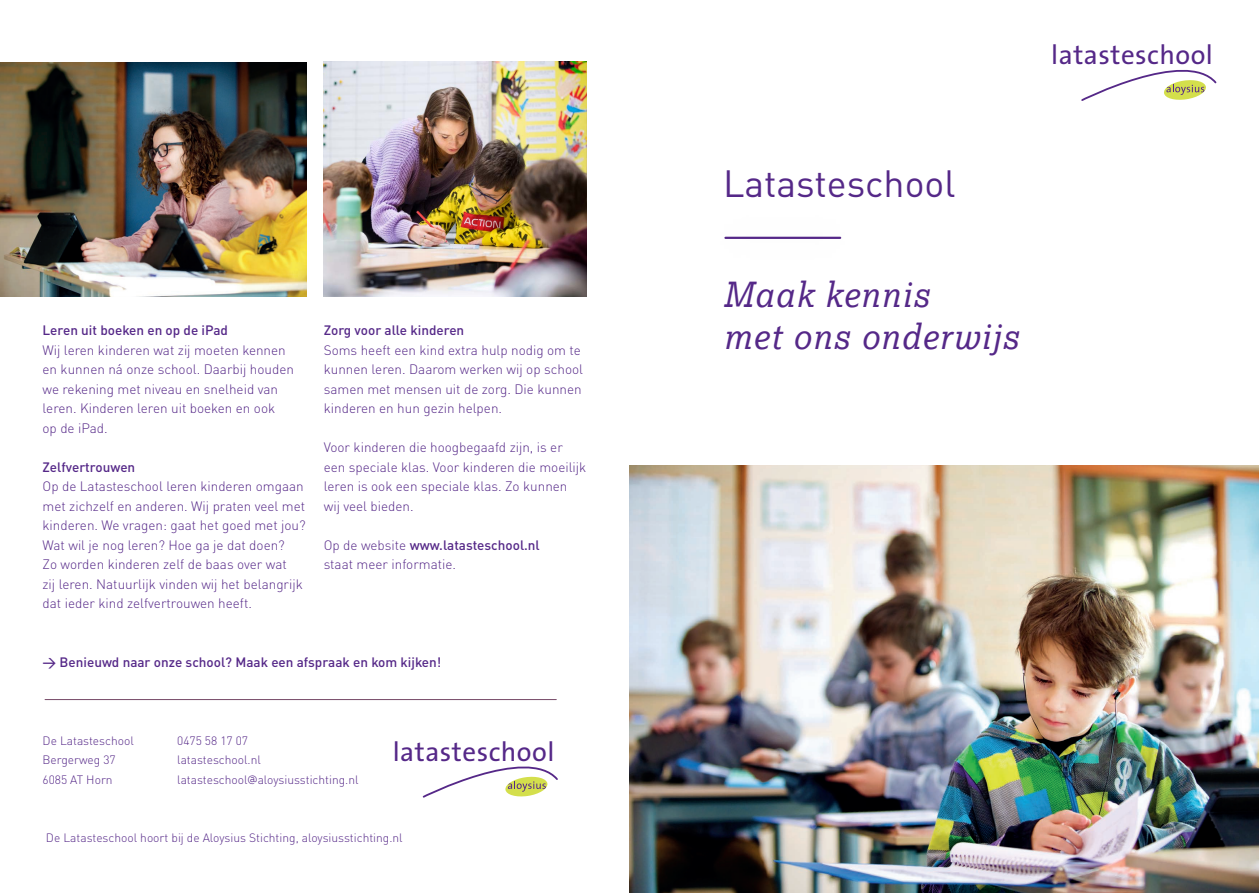
<style>
.page{position:relative;width:1259px;height:893px;background:#fff}
.page>*{position:absolute;margin:0;border:0;box-sizing:border-box;transform-origin:0 0}
.t1{font:37.5px "DINOT";color:#552888}
.t2{font:italic 34.5px/41.4px "Lexia";letter-spacing:.04em;color:#552888}
.t3{font:27px "The Sans";letter-spacing:.02em;color:#552888}
.plat{font:300 13.5px/19.5px "DINOT";color:#552888}
.plat-2{font:500 13.5px "DINOT";color:#552888}
.plat___lees_verder{font:300 12px "DINOT";color:#552888}
.s1{font-weight:500}
.s2{font-family:"Interstate"}
</style>
<div class="page">
<img style="left:0;top:62px;width:306px;height:234px">
<hr style="left:45px;top:699px;width:511px;height:1px;background:#764967">
<svg style="left:422px;top:766px;width:136px;height:32px"></svg>
<img style="left:629px;top:465px;width:630px;height:428px">
<hr style="left:725px;top:237px;width:115px;height:2px;background:#552888">
<svg style="left:1081px;top:69px;width:135px;height:32px"></svg>
<img style="left:323px;top:62px;width:264px;height:234px">
<p class="plat-2" style="left:43px;top:322px;width:187px">Leren uit boeken en op de iPad</p>
<p class="plat" style="left:43px;top:340px;width:253px">Wij leren kinderen wat zij moeten kennen en kunnen ná onze school. Daarbij houden we rekening met niveau en snelheid van leren. Kinderen leren uit boeken en ook<br>op de iPad.</p>
<p class="plat-2" style="left:43px;top:458px;width:94px">Zelfvertrouwen</p>
<p class="plat" style="left:43px;top:476px;width:265px">Op de Latasteschool leren kinderen omgaan met zichzelf en anderen. Wij praten veel met kinderen. We vragen: gaat het goed met jou?<br>Wat wil je nog leren? Hoe ga je dat doen?<br>Zo worden kinderen zelf de baas over wat<br>zij leren. Natuurlijk vinden wij het belangrijk dat ieder kind zelfvertrouwen heeft.</p>
<p class="plat-2" style="left:324px;top:322px;width:142px">Zorg voor alle kinderen</p>
<p class="plat" style="left:324px;top:340px;width:261px">Soms heeft een kind extra hulp nodig om te kunnen leren. Daarom werken wij op school samen met mensen uit de zorg. Die kunnen kinderen en hun gezin helpen.</p>
<p class="plat" style="left:324px;top:437px;width:264px">Voor kinderen die hoogbegaafd zijn, is er een speciale klas. Voor kinderen die moeilijk leren is ook een speciale klas. Zo kunnen wij veel bieden.</p>
<p class="plat" style="left:324px;top:535px;width:218px">Op de website <span class="s1">www.latasteschool.nl </span>staat meer informatie.</p>
<p class="plat-2" style="left:43px;top:653px;width:400px">→ Benieuwd naar onze school? Maak een afspraak en kom kijken!</p>
<p class="plat___lees_verder" style="left:43px;top:733px;width:93px">De Latasteschool</p>
<p class="plat___lees_verder" style="left:43px;top:752px;width:75px">Bergerweg 37</p>
<p class="plat___lees_verder" style="left:43px;top:772px;width:72px">6085 AT Horn</p>
<p class="plat___lees_verder" style="left:177px;top:733px;width:72px">0475 58 17 07</p>
<p class="plat___lees_verder" style="left:177px;top:752px;width:85px">latasteschool.nl</p>
<p class="plat___lees_verder" style="left:177px;top:772px;width:183px">latasteschool<span class="s2">@</span>aloysiusstichting.nl</p>
<p class="t3" style="left:393px;top:729px;width:163px">latasteschool</p>
<p class="plat___lees_verder" style="left:46px;top:830px;width:358px">De Latasteschool hoort bij de Aloysius Stichting, aloysiusstichting.nl</p>
<p class="t3" style="left:1051px;top:33px;width:163px">latasteschool</p>
<p class="t1" style="left:723px;top:160px;width:234px">Latasteschool</p>
<p class="t2" style="left:723px;top:273px;width:297px">Maak kennis<br>met ons onderwijs</p>
</div>
